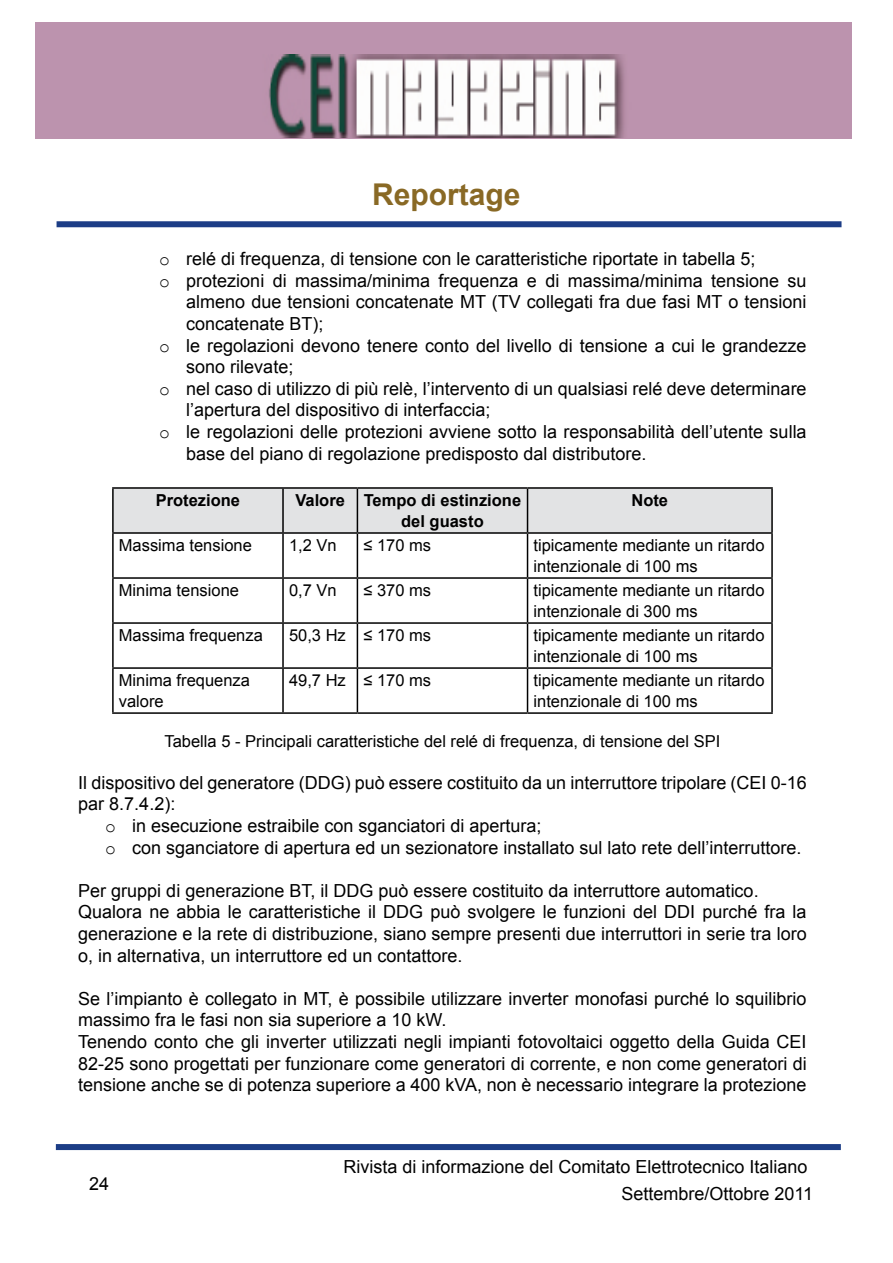
<style>
.page{position:relative;width:893px;height:1263px;background:#fff}
.page>*{position:absolute;margin:0;border:0;box-sizing:border-box;transform-origin:0 0}
.t1{font:700 30px "Arial";color:#896925}
.t2{font:18px/21.6px "Arial";color:#000}
.t3{font:16.5px/21px "Arial";color:#000}
.t4{font:700 16.5px/21px "Arial";color:#000}
.s1{font-family:"Courier New"}
</style>
<div class="page">
<div style="left:36px;top:22px;width:816px;height:117px;background:#bc93ae"></div>
<img style="left:269px;top:54px;width:356px;height:84px">
<div style="left:56px;top:1144px;width:785px;height:6px;background:#1c3d86"></div>
<div style="left:57px;top:221px;width:784px;height:6px;background:#1c3d86"></div>
<div style="left:114px;top:489px;width:657px;height:43px;background:#e2e3e4"></div>
<hr style="left:112px;top:487px;width:171px;height:2px;background:#000">
<hr style="left:112px;top:489px;width:2px;height:43px;background:#000">
<hr style="left:283px;top:487px;width:74px;height:2px;background:#000">
<hr style="left:282px;top:489px;width:2px;height:43px;background:#000">
<hr style="left:357px;top:487px;width:170px;height:2px;background:#000">
<hr style="left:357px;top:489px;width:1px;height:43px;background:#000">
<hr style="left:527px;top:487px;width:246px;height:2px;background:#000">
<hr style="left:527px;top:489px;width:1px;height:43px;background:#000">
<hr style="left:771px;top:489px;width:2px;height:43px;background:#000">
<hr style="left:112px;top:532px;width:171px;height:2px;background:#000">
<hr style="left:112px;top:534px;width:2px;height:43px;background:#000">
<hr style="left:283px;top:532px;width:74px;height:2px;background:#000">
<hr style="left:282px;top:534px;width:2px;height:43px;background:#000">
<hr style="left:357px;top:532px;width:170px;height:2px;background:#000">
<hr style="left:357px;top:534px;width:1px;height:43px;background:#000">
<hr style="left:527px;top:532px;width:246px;height:2px;background:#000">
<hr style="left:527px;top:534px;width:1px;height:43px;background:#000">
<hr style="left:771px;top:534px;width:2px;height:43px;background:#000">
<hr style="left:112px;top:577px;width:171px;height:2px;background:#000">
<hr style="left:112px;top:579px;width:2px;height:43px;background:#000">
<hr style="left:283px;top:577px;width:74px;height:2px;background:#000">
<hr style="left:282px;top:579px;width:2px;height:43px;background:#000">
<hr style="left:357px;top:577px;width:170px;height:2px;background:#000">
<hr style="left:357px;top:579px;width:1px;height:43px;background:#000">
<hr style="left:527px;top:577px;width:246px;height:2px;background:#000">
<hr style="left:527px;top:579px;width:1px;height:43px;background:#000">
<hr style="left:771px;top:579px;width:2px;height:43px;background:#000">
<hr style="left:112px;top:622px;width:171px;height:2px;background:#000">
<hr style="left:112px;top:624px;width:2px;height:43px;background:#000">
<hr style="left:283px;top:622px;width:74px;height:2px;background:#000">
<hr style="left:282px;top:624px;width:2px;height:43px;background:#000">
<hr style="left:357px;top:622px;width:170px;height:2px;background:#000">
<hr style="left:357px;top:624px;width:1px;height:43px;background:#000">
<hr style="left:527px;top:622px;width:246px;height:2px;background:#000">
<hr style="left:527px;top:624px;width:1px;height:43px;background:#000">
<hr style="left:771px;top:624px;width:2px;height:43px;background:#000">
<hr style="left:112px;top:667px;width:171px;height:2px;background:#000">
<hr style="left:112px;top:669px;width:2px;height:43px;background:#000">
<hr style="left:283px;top:667px;width:74px;height:2px;background:#000">
<hr style="left:282px;top:669px;width:2px;height:43px;background:#000">
<hr style="left:357px;top:667px;width:170px;height:2px;background:#000">
<hr style="left:357px;top:669px;width:1px;height:43px;background:#000">
<hr style="left:527px;top:667px;width:246px;height:2px;background:#000">
<hr style="left:527px;top:669px;width:1px;height:43px;background:#000">
<hr style="left:771px;top:669px;width:2px;height:43px;background:#000">
<hr style="left:112px;top:712px;width:171px;height:2px;background:#000">
<hr style="left:283px;top:712px;width:74px;height:2px;background:#000">
<hr style="left:357px;top:712px;width:170px;height:2px;background:#000">
<hr style="left:527px;top:712px;width:246px;height:2px;background:#000">
<h1 class="t1" style="left:372px;top:175px;width:150px">Reportage</h1>
<p class="t2" style="left:159px;top:248px;width:598px"><span class="s1">o</span> relé di frequenza, di tensione con le caratteristiche riportate in tabella 5;</p>
<p class="t2" style="left:159px;top:270px;width:649px"><span class="s1">o</span> protezioni di massima/minima frequenza e di massima/minima tensione su</p>
<p class="t2" style="left:186px;top:291px;width:622px">almeno due tensioni concatenate MT (TV collegati fra due fasi MT o tensioni</p>
<p class="t2" style="left:186px;top:313px;width:139px">concatenate BT);</p>
<p class="t2" style="left:159px;top:335px;width:649px"><span class="s1">o</span> le regolazioni devono tenere conto del livello di tensione a cui le grandezze</p>
<p class="t2" style="left:186px;top:356px;width:109px">sono rilevate;</p>
<p class="t2" style="left:159px;top:378px;width:649px"><span class="s1">o</span> nel caso di utilizzo di più relè, l’intervento di un qualsiasi relé deve determinare</p>
<p class="t2" style="left:186px;top:399px;width:306px">l’apertura del dispositivo di interfaccia;</p>
<p class="t2" style="left:159px;top:421px;width:649px"><span class="s1">o</span> le regolazioni delle protezioni avviene sotto la responsabilità dell’utente sulla</p>
<p class="t2" style="left:186px;top:443px;width:462px">base del piano di regolazione predisposto dal distributore.</p>
<p class="t4" style="left:156px;top:490px;width:86px">Protezione</p>
<p class="t4" style="left:401px;top:490px;width:121px;text-indent:-106px">Valore Tempo di estinzione del guasto</p>
<p class="t4" style="left:631px;top:490px;width:38px">Note</p>
<p class="t3" style="left:119px;top:535px;width:134px">Massima tensione</p>
<p class="t3" style="left:289px;top:535px;width:49px">1,2 Vn</p>
<p class="t3" style="left:363px;top:535px;width:69px">≤ 170 ms</p>
<p class="t3" style="left:533px;top:535px;width:233px">tipicamente mediante un ritardo intenzionale di 100 ms</p>
<p class="t3" style="left:119px;top:580px;width:122px">Minima tensione</p>
<p class="t3" style="left:289px;top:580px;width:49px">0,7 Vn</p>
<p class="t3" style="left:363px;top:580px;width:69px">≤ 370 ms</p>
<p class="t3" style="left:533px;top:580px;width:233px">tipicamente mediante un ritardo intenzionale di 300 ms</p>
<p class="t3" style="left:119px;top:625px;width:145px">Massima frequenza</p>
<p class="t3" style="left:289px;top:625px;width:144px">50,3 Hz ≤ 170 ms</p>
<p class="t3" style="left:533px;top:625px;width:233px">tipicamente mediante un ritardo intenzionale di 100 ms</p>
<p class="t3" style="left:119px;top:670px;width:133px">Minima frequenza valore</p>
<p class="t3" style="left:289px;top:670px;width:144px">49,7 Hz ≤ 170 ms</p>
<p class="t3" style="left:533px;top:670px;width:233px">tipicamente mediante un ritardo intenzionale di 100 ms</p>
<p class="t3" style="left:165px;top:731px;width:557px">Tabella 5 - Principali caratteristiche del relé di frequenza, di tensione del SPI</p>
<p class="t2" style="left:78px;top:772px;width:730px">Il dispositivo del generatore (DDG) può essere costituito da un interruttore tripolare (CEI 0-16</p>
<p class="t2" style="left:78px;top:793px;width:99px">par 8.7.4.2):</p>
<p class="t2" style="left:105px;top:815px;width:438px"><span class="s1">o</span> in esecuzione estraibile con sganciatori di apertura;</p>
<p class="t2" style="left:105px;top:837px;width:698px"><span class="s1">o</span> con sganciatore di apertura ed un sezionatore installato sul lato rete dell’interruttore.</p>
<p class="t2" style="left:78px;top:880px;width:730px">Per gruppi di generazione BT, il DDG può essere costituito da interruttore automatico.<br>Qualora ne abbia le caratteristiche il DDG può svolgere le funzioni del DDI purché fra la generazione e la rete di distribuzione, siano sempre presenti due interruttori in serie tra loro o, in alternativa, un interruttore ed un contattore.</p>
<p class="t2" style="left:78px;top:988px;width:730px">Se l’impianto è collegato in MT, è possibile utilizzare inverter monofasi purché lo squilibrio massimo fra le fasi non sia superiore a 10 kW.<br>Tenendo conto che gli inverter utilizzati negli impianti fotovoltaici oggetto della Guida CEI 82-25 sono progettati per funzionare come generatori di corrente, e non come generatori di tensione anche se di potenza superiore a 400 kVA, non è necessario integrare la protezione</p>
<p class="t2" style="left:89px;top:1173px;width:22px">24</p>
<p class="t2" style="left:343px;top:1156px;width:466px">Rivista di informazione del Comitato Elettrotecnico Italiano</p>
<p class="t2" style="left:621px;top:1183px;width:193px">Settembre/Ottobre 2011</p>
</div>
